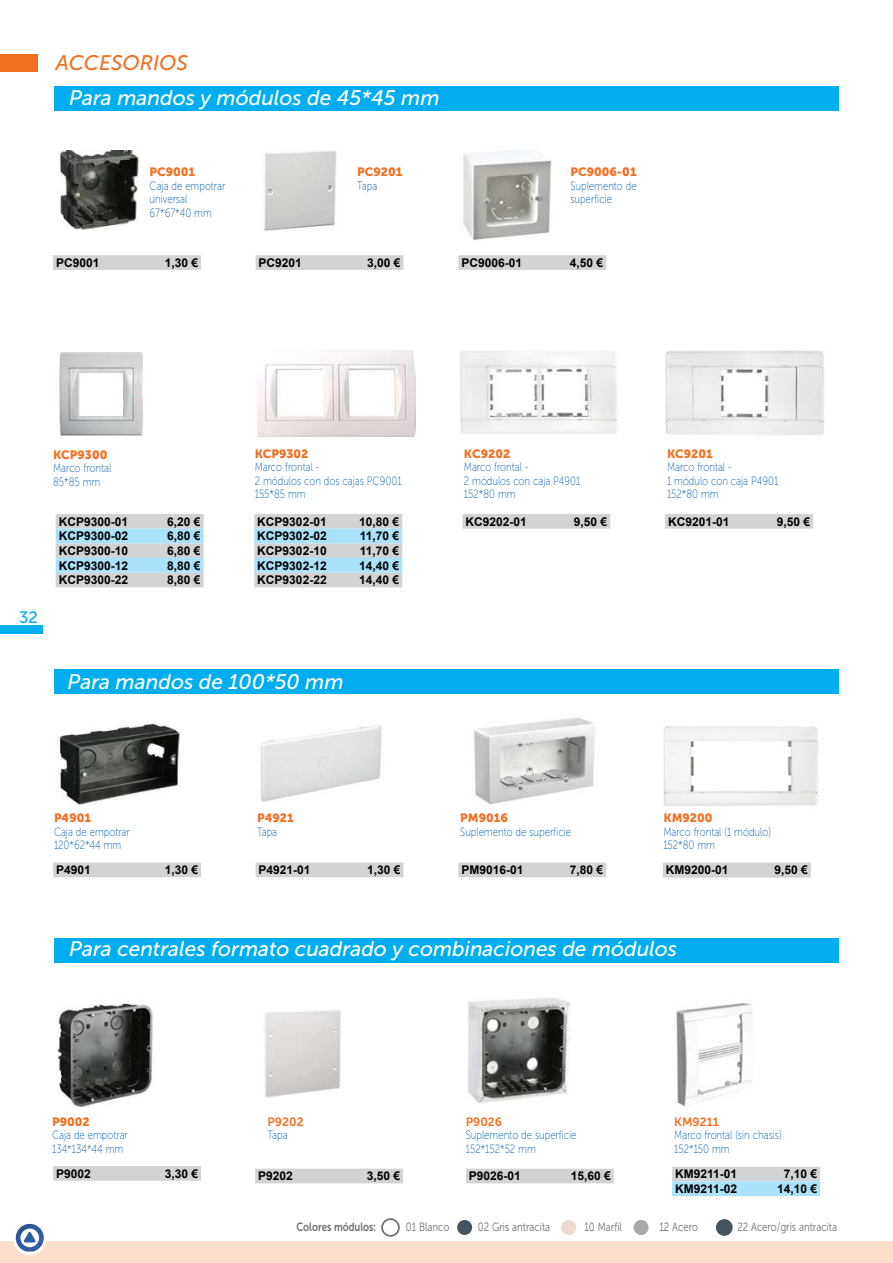
<style>
.page{position:relative;width:893px;height:1263px;background:#fff}
.page>*{position:absolute;margin:0;border:0;box-sizing:border-box;transform-origin:0 0}
.t1{font:italic 21px "Museo Sans 500";color:#fff}
.t2{font:italic 21px "Museo Sans 500";color:#f36f21}
.t3{font:16.5px "Museo Sans 500";color:#00aeef}
.t4{font:12px/13.5px "Museo Sans 100";color:#005daa;scale:.8 1}
.t5{font:700 12px "Arial";color:#000}
.t6{font:12px "Museo Sans 900";color:#f36f21}
.t7{font:12px "Museo Sans 300";color:#6d6e71;scale:.8 1}
.t8{font:12px "Museo Sans 700";color:#f36f21}
.t9{font:12px "Museo Sans 700";color:#6d6e71;scale:.8 1}
</style>
<div class="page">
<div style="left:0;top:1241px;width:893px;height:22px;background:#fde0cb"></div>
<svg style="left:13px;top:1222px;width:34px;height:33px"></svg>
<div style="left:0;top:625px;width:43px;height:9px;background:#00aeef"></div>
<svg style="left:16px;top:1224px;width:28px;height:27px"></svg>
<div style="left:0;top:54px;width:37px;height:17px;background:#f36f21"></div>
<div style="left:54px;top:86px;width:785px;height:25px;background:#00aeef"></div>
<div style="left:54px;top:669px;width:785px;height:25px;background:#00aeef"></div>
<div style="left:54px;top:938px;width:785px;height:25px;background:#00aeef"></div>
<div style="left:53px;top:255px;width:148px;height:15px;background:#d1d3d4"></div>
<svg style="left:56px;top:514px;width:148px;height:73px;background:#c2d9e3"></svg>
<div style="left:53px;top:863px;width:148px;height:14px;background:#d1d3d4"></div>
<div style="left:53px;top:1166px;width:148px;height:15px;background:#d1d3d4"></div>
<div style="left:256px;top:255px;width:147px;height:15px;background:#d1d3d4"></div>
<svg style="left:462px;top:514px;width:148px;height:15px;background:#d2d4d5"></svg>
<div style="left:256px;top:863px;width:147px;height:14px;background:#d1d3d4"></div>
<div style="left:458px;top:255px;width:148px;height:15px;background:#d1d3d4"></div>
<div style="left:665px;top:514px;width:148px;height:15px;background:#d1d3d4"></div>
<div style="left:458px;top:863px;width:148px;height:14px;background:#d1d3d4"></div>
<svg style="left:254px;top:514px;width:148px;height:73px;background:#c2d9e3"></svg>
<div style="left:663px;top:863px;width:148px;height:15px;background:#d1d3d4"></div>
<div style="left:560px;top:1219px;width:17px;height:17px;background:#ebdacf;border-radius:50%"></div>
<div style="left:559px;top:1218px;width:19px;height:19px;border:2px solid #fff;border-radius:50%"></div>
<div style="left:456px;top:1219px;width:17px;height:17px;background:#455560;border-radius:50%"></div>
<div style="left:455px;top:1218px;width:19px;height:19px;border:2px solid #fff;border-radius:50%"></div>
<div style="left:381px;top:1218px;width:19px;height:19px;border:2px solid #6d6e71;border-radius:50%"></div>
<div style="left:633px;top:1219px;width:16px;height:17px;background:#a7a9ac;border-radius:50%"></div>
<div style="left:632px;top:1218px;width:18px;height:19px;border:2px solid #fff;border-radius:50%"></div>
<div style="left:716px;top:1219px;width:17px;height:17px;background:#455560;border-radius:50%"></div>
<img style="left:59px;top:151px;width:80px;height:79px">
<img style="left:58px;top:352px;width:86px;height:84px">
<img style="left:56px;top:723px;width:124px;height:82px">
<img style="left:263px;top:151px;width:74px;height:80px">
<img style="left:460px;top:351px;width:158px;height:83px">
<img style="left:260px;top:725px;width:122px;height:76px">
<img style="left:463px;top:151px;width:89px;height:90px">
<img style="left:665px;top:350px;width:160px;height:86px">
<img style="left:474px;top:717px;width:121px;height:88px">
<img style="left:256px;top:350px;width:159px;height:86px">
<img style="left:663px;top:726px;width:156px;height:80px">
<img style="left:264px;top:1010px;width:78px;height:87px">
<img style="left:676px;top:1003px;width:77px;height:104px">
<img style="left:57px;top:1003px;width:96px;height:104px">
<img style="left:467px;top:997px;width:102px;height:106px">
<div style="left:466px;top:1169px;width:148px;height:14px;background:#d1d3d4"></div>
<div style="left:255px;top:1169px;width:148px;height:14px;background:#d1d3d4"></div>
<svg style="left:672px;top:1167px;width:148px;height:29px;background:#bedae7"></svg>
<h1 class="t2" style="left:56px;top:51px;width:134px">ACCESORIOS</h1>
<h1 class="t1" style="left:69px;top:87px;width:372px">Para mandos y módulos de 45*45 mm</h1>
<p class="t6" style="left:150px;top:165px;width:47px">PC9001</p>
<p class="t4" style="left:150px;top:179px;width:96px">Caja de empotrar universal<br>67*67*40 mm</p>
<p class="t6" style="left:357px;top:165px;width:47px">PC9201</p>
<p class="t4" style="left:357px;top:179px;width:27px">Tapa</p>
<p class="t6" style="left:570px;top:165px;width:68px">PC9006-01</p>
<p class="t4" style="left:570px;top:179px;width:84px">Suplemento de superficie</p>
<p class="t5" style="left:56px;top:254px;width:45px">PC9001</p>
<p class="t5" style="left:165px;top:254px;width:35px">1,30 €</p>
<p class="t5" style="left:259px;top:254px;width:45px">PC9201</p>
<p class="t5" style="left:367px;top:254px;width:35px">3,00 €</p>
<p class="t5" style="left:461px;top:254px;width:62px">PC9006-01</p>
<p class="t5" style="left:570px;top:254px;width:35px">4,50 €</p>
<h2 class="t3" style="left:19px;top:608px;width:20px">32</h2>
<p class="t6" style="left:53px;top:448px;width:56px">KCP9300</p>
<p class="t4" style="left:53px;top:462px;width:74px">Marco frontal<br>85*85 mm</p>
<p class="t5" style="left:59px;top:513px;width:71px">KCP9300-01</p>
<p class="t5" style="left:167px;top:513px;width:35px">6,20 €</p>
<p class="t5" style="left:59px;top:528px;width:71px">KCP9300-02</p>
<p class="t5" style="left:167px;top:528px;width:35px">6,80 €</p>
<p class="t5" style="left:59px;top:542px;width:71px">KCP9300-10</p>
<p class="t5" style="left:167px;top:542px;width:35px">6,80 €</p>
<p class="t5" style="left:59px;top:557px;width:71px">KCP9300-12</p>
<p class="t5" style="left:167px;top:557px;width:35px">8,80 €</p>
<p class="t5" style="left:59px;top:572px;width:71px">KCP9300-22</p>
<p class="t5" style="left:167px;top:572px;width:35px">8,80 €</p>
<p class="t6" style="left:255px;top:446px;width:55px">KCP9302</p>
<p class="t4" style="left:255px;top:460px;width:185px">Marco frontal -<br>2 módulos con dos cajas PC9001<br>155*85 mm</p>
<p class="t5" style="left:257px;top:513px;width:71px">KCP9302-01</p>
<p class="t5" style="left:359px;top:513px;width:42px">10,80 €</p>
<p class="t5" style="left:257px;top:528px;width:71px">KCP9302-02</p>
<p class="t5" style="left:360px;top:528px;width:41px">11,70 €</p>
<p class="t5" style="left:257px;top:542px;width:71px">KCP9302-10</p>
<p class="t5" style="left:360px;top:542px;width:41px">11,70 €</p>
<p class="t5" style="left:257px;top:557px;width:71px">KCP9302-12</p>
<p class="t5" style="left:359px;top:557px;width:42px">14,40 €</p>
<p class="t5" style="left:257px;top:572px;width:71px">KCP9302-22</p>
<p class="t5" style="left:359px;top:572px;width:42px">14,40 €</p>
<h1 class="t1" style="left:68px;top:670px;width:277px">Para mandos de 100*50 mm</h1>
<p class="t6" style="left:464px;top:446px;width:48px">KC9202</p>
<p class="t4" style="left:464px;top:460px;width:147px">Marco frontal -<br>2 módulos con caja P4901<br>152*80 mm</p>
<p class="t5" style="left:465px;top:513px;width:63px">KC9202-01</p>
<p class="t5" style="left:574px;top:513px;width:35px">9,50 €</p>
<p class="t6" style="left:667px;top:446px;width:47px">KC9201</p>
<p class="t4" style="left:667px;top:460px;width:141px">Marco frontal -<br>1 módulo con caja P4901<br>152*80 mm</p>
<p class="t5" style="left:668px;top:513px;width:63px">KC9201-01</p>
<p class="t5" style="left:777px;top:513px;width:35px">9,50 €</p>
<p class="t6" style="left:54px;top:811px;width:39px">P4901</p>
<p class="t4" style="left:54px;top:825px;width:96px">Caja de empotrar<br>120*62*44 mm</p>
<p class="t5" style="left:56px;top:862px;width:36px">P4901</p>
<p class="t5" style="left:165px;top:862px;width:35px">1,30 €</p>
<p class="t6" style="left:257px;top:811px;width:38px">P4921</p>
<p class="t4" style="left:257px;top:825px;width:27px">Tapa</p>
<p class="t5" style="left:259px;top:862px;width:54px">P4921-01</p>
<p class="t5" style="left:367px;top:862px;width:35px">1,30 €</p>
<p class="t6" style="left:460px;top:811px;width:49px">PM9016</p>
<p class="t4" style="left:460px;top:825px;width:140px">Suplemento de superficie</p>
<p class="t5" style="left:461px;top:862px;width:64px">PM9016-01</p>
<p class="t5" style="left:570px;top:862px;width:35px">7,80 €</p>
<p class="t6" style="left:663px;top:811px;width:51px">KM9200</p>
<p class="t4" style="left:663px;top:825px;width:136px">Marco frontal (1 módulo)<br>152*80 mm</p>
<p class="t5" style="left:666px;top:862px;width:64px">KM9200-01</p>
<p class="t5" style="left:774px;top:862px;width:35px">9,50 €</p>
<h1 class="t1" style="left:69px;top:937px;width:609px">Para centrales formato cuadrado y combinaciones de módulos</h1>
<p class="t6" style="left:52px;top:1114px;width:39px">P9002</p>
<p class="t4" style="left:52px;top:1128px;width:96px">Caja de empotrar<br>134*134*44 mm</p>
<p class="t5" style="left:56px;top:1165px;width:36px">P9002</p>
<p class="t5" style="left:165px;top:1165px;width:35px">3,30 €</p>
<p class="t8" style="left:268px;top:1115px;width:38px">P9202</p>
<p class="t4" style="left:268px;top:1128px;width:27px">Tapa</p>
<p class="t8" style="left:466px;top:1115px;width:38px">P9026</p>
<p class="t4" style="left:466px;top:1128px;width:140px">Suplemento de superficie<br>152*152*52 mm</p>
<p class="t8" style="left:674px;top:1115px;width:46px">KM9211</p>
<p class="t4" style="left:674px;top:1128px;width:136px">Marco frontal (sin chasis)<br>152*150 mm</p>
<p class="t5" style="left:258px;top:1168px;width:36px">P9202</p>
<p class="t5" style="left:367px;top:1168px;width:35px">3,50 €</p>
<p class="t5" style="left:469px;top:1168px;width:54px">P9026-01</p>
<p class="t5" style="left:571px;top:1168px;width:42px">15,60 €</p>
<p class="t5" style="left:675px;top:1166px;width:64px">KM9211-01</p>
<p class="t5" style="left:784px;top:1166px;width:35px">7,10 €</p>
<p class="t5" style="left:675px;top:1180px;width:64px">KM9211-02</p>
<p class="t5" style="left:777px;top:1180px;width:42px">14,10 €</p>
<p class="t9" style="left:296px;top:1220px;width:101px">Colores módulos:</p>
<p class="t7" style="left:406px;top:1220px;width:56px">01 Blanco</p>
<p class="t7" style="left:478px;top:1220px;width:92px">02 Gris antracita</p>
<p class="t7" style="left:584px;top:1220px;width:48px">10 Marfil</p>
<p class="t7" style="left:659px;top:1220px;width:50px">12 Acero</p>
<p class="t7" style="left:737px;top:1220px;width:126px">22 Acero/gris antracita</p>
</div>
